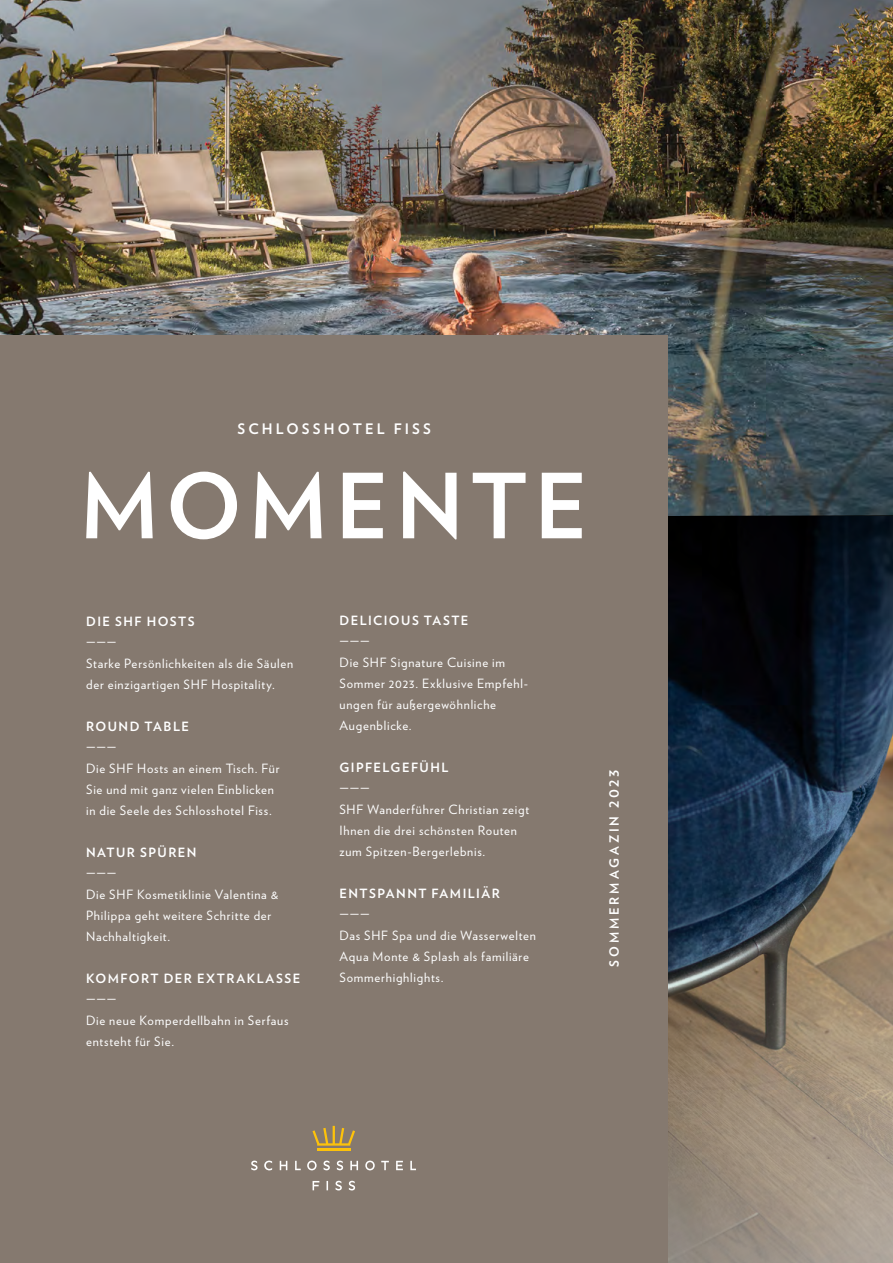
<style>
.page{position:relative;width:893px;height:1263px;background:#fff}
.page>*{position:absolute;margin:0;border:0;box-sizing:border-box;transform-origin:0 0}
.t1{font:700 89.4px "Verlag";letter-spacing:.075em;color:#fff}
.t2{font:700 14.4px "Verlag";letter-spacing:.215em;color:#fff}
.t3{font:12.75px/21px "Verlag";letter-spacing:.06em;color:#fff}
.t4{font:700 12.75px "Verlag";letter-spacing:.115em;color:#fff}
.t5{font:700 12.75px "Verlag";letter-spacing:.22em;color:#fff}
</style>
<div class="page">
<svg style="left:668px;top:515px;width:12px;height:748px;background:#3a3f43"></svg>
<img style="left:0;top:0;width:893px;height:515px">
<svg style="left:680px;top:515px;width:213px;height:748px;background:#535251"></svg>
<div style="left:0;top:336px;width:668px;height:927px;background:#85796f"></div>
<svg style="left:313px;top:1181px;width:42px;height:9px"></svg>
<svg style="left:251px;top:1160px;width:165px;height:10px"></svg>
<svg style="left:312px;top:1126px;width:43px;height:19px"></svg>
<hr style="left:317px;top:1148px;width:33px;height:2px;background:#fdc20b">
<p class="t2" style="left:238px;top:417px;width:195px">SCHLOSSHOTEL FISS</p>
<h1 class="t1" style="left:80px;top:436px;width:509px">MOMENTE</h1>
<p class="t4" style="left:86px;top:611px;width:110px">DIE SHF HOSTS</p>
<p class="t3" style="left:86px;top:631px;width:209px">———<br>Starke Persönlichkeiten als die Säulen der einzigartigen SHF Hospitality.</p>
<p class="t4" style="left:86px;top:716px;width:104px">ROUND TABLE</p>
<p class="t3" style="left:86px;top:736px;width:195px">———<br>Die SHF Hosts an einem Tisch. Für<br>Sie und mit ganz vielen Einblicken in die Seele des Schlosshotel Fiss.</p>
<p class="t4" style="left:86px;top:842px;width:112px">NATUR SPÜREN</p>
<p class="t3" style="left:86px;top:862px;width:194px">———<br>Die SHF Kosmetiklinie Valentina &amp;<br>Philippa geht weitere Schritte der<br>Nachhaltigkeit.</p>
<p class="t4" style="left:86px;top:968px;width:216px">KOMFORT DER EXTRAKLASSE</p>
<p class="t3" style="left:86px;top:988px;width:204px">———<br>Die neue Komperdellbahn in Serfaus entsteht für Sie.</p>
<p class="t4" style="left:339px;top:611px;width:131px">DELICIOUS TASTE</p>
<p class="t3" style="left:339px;top:631px;width:190px">———<br>Die SHF Signature Cuisine im<br>Sommer 2023. Exklusive Empfehl&shy;ungen für außergewöhnliche<br>Augenblicke.</p>
<p class="t4" style="left:339px;top:758px;width:110px">GIPFELGEFÜHL</p>
<p class="t3" style="left:339px;top:778px;width:191px">———<br>SHF Wanderführer Christian zeigt<br>Ihnen die drei schönsten Routen zum Spitzen-Bergerlebnis.</p>
<p class="t4" style="left:339px;top:884px;width:162px">ENTSPANNT FAMILIÄR</p>
<p class="t3" style="left:339px;top:904px;width:198px">———<br>Das SHF Spa und die Wasserwelten<br>Aqua Monte &amp; Splash als familiäre<br>Sommerhighlights.</p>
<p class="t5" style="left:604px;top:967px;width:199px;rotate:-90deg">SOMMERMAGAZIN 2023</p>
</div>
